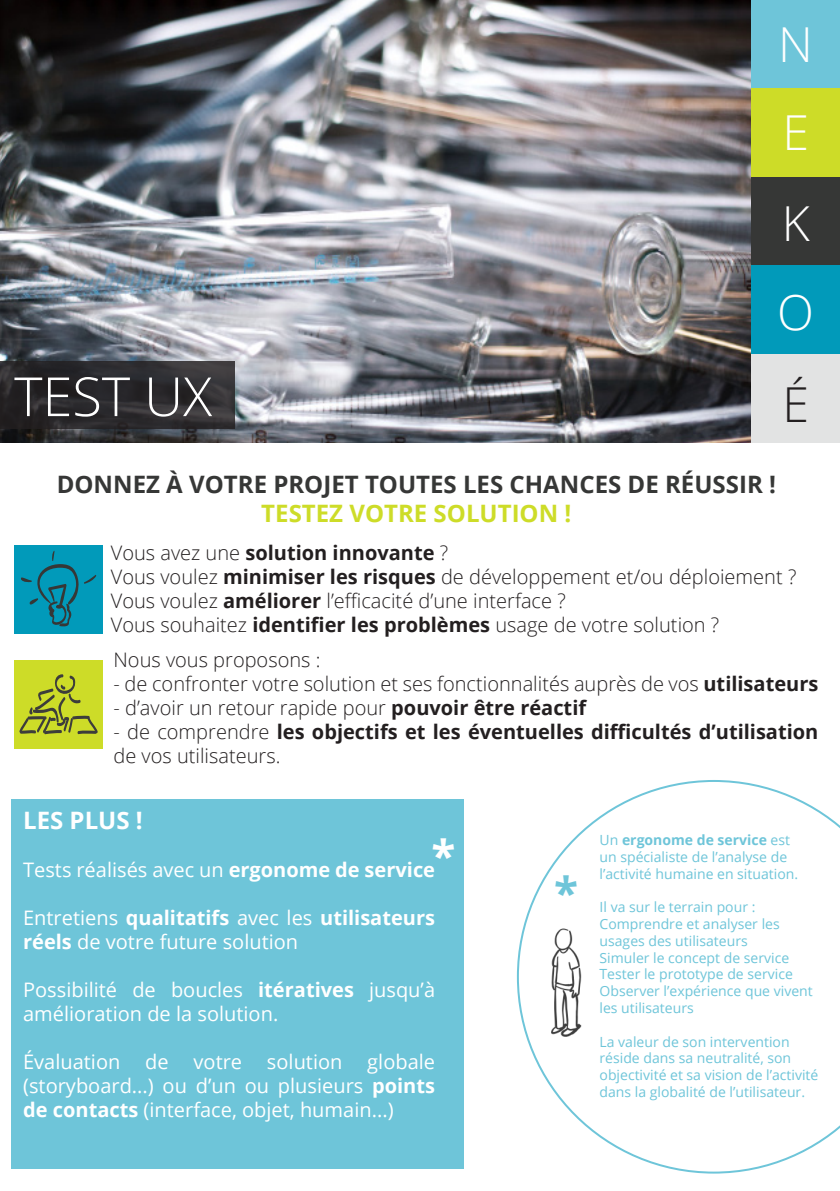
<style>
.page{position:relative;width:840px;height:1191px;background:#fff}
.page>*{position:absolute;margin:0;border:0;box-sizing:border-box;transform-origin:0 0}
.t1{font:300 54px "Open Sans";color:#fff}
.t2{font:300 48.2px "Open Sans";color:#fff}
.t3{font:300 48.2px "Open Sans";color:#231f20}
.t4{font:700 44px "Open Sans";color:#fff}
.t5{font:700 44px "Open Sans";color:#6ec5d9}
.t6{font:700 24px "Open Sans";color:#363736}
.t7{font:700 24px "Open Sans";color:#cddc28}
.t8{font:700 24px "Open Sans";color:#fff}
.t9{font:300 20px "Open Sans";color:#231f20}
.t10{font:20px/24px "Open Sans";color:#fff}
.t11{font:700 20px/24px "Open Sans";color:#231f20}
.t12{font:14px/16.8px "Open Sans";color:#6ec5d9}
.s1{font-weight:300}
.s2{font-weight:700}
</style>
<div class="page">
<img style="left:0;top:0;width:750px;height:443px">
<div style="left:751px;top:0;width:88px;height:89px;background:#6ec5d9"></div>
<div style="left:751px;top:177px;width:88px;height:89px;background:#363736"></div>
<div style="left:751px;top:89px;width:88px;height:88px;background:#cddc28"></div>
<div style="left:751px;top:266px;width:88px;height:88px;background:#019aba"></div>
<div style="left:751px;top:354px;width:88px;height:89px;background:#e2e3e3"></div>
<svg style="left:0;top:361px;width:234px;height:67px;background:#2c2b2d"></svg>
<div style="left:14px;top:546px;width:89px;height:88px;background:#019aba"></div>
<div style="left:14px;top:660px;width:89px;height:88px;background:#cddc28"></div>
<svg style="left:21px;top:551px;width:75px;height:76px"></svg>
<svg style="left:19px;top:674px;width:79px;height:60px"></svg>
<div style="left:11px;top:798px;width:452px;height:370px;background:#6ec5d9"></div>
<svg style="left:516px;top:780px;width:323px;height:393px"></svg>
<p class="t2" style="left:777px;top:11px;width:36px">N</p>
<p class="t2" style="left:782px;top:99px;width:28px">E</p>
<p class="t2" style="left:781px;top:191px;width:29px">K</p>
<p class="t2" style="left:776px;top:279px;width:38px">O</p>
<p class="t1" style="left:14px;top:359px;width:199px">TEST UX</p>
<p class="t3" style="left:782px;top:371px;width:28px">É</p>
<p class="t6" style="left:57px;top:467px;width:720px">DONNEZ À VOTRE PROJET TOUTES LES CHANCES DE RÉUSSIR !</p>
<p class="t7" style="left:261px;top:496px;width:311px">TESTEZ VOTRE SOLUTION !</p>
<p class="t11" style="left:111px;top:540px;width:339px"><span class="s1">Vous avez une</span> solution innovante <span class="s1">?</span></p>
<p class="t9" style="left:111px;top:563px;width:686px">Vous voulez <span class="s2">minimiser les risques</span> de développement et/ou déploiement ?</p>
<p class="t9" style="left:111px;top:587px;width:456px">Vous voulez <span class="s2">améliorer</span> l’efficacité d’une interface ?</p>
<p class="t9" style="left:111px;top:611px;width:609px">Vous souhaitez <span class="s2">identifier les problèmes</span> usage de votre solution ?</p>
<p class="t9" style="left:113px;top:646px;width:208px">Nous vous proposons :</p>
<p class="t9" style="left:113px;top:670px;width:706px">- de confronter votre solution et ses fonctionnalités auprès de vos <span class="s2">utilisateurs</span></p>
<p class="t9" style="left:113px;top:694px;width:474px">- d’avoir un retour rapide pour <span class="s2">pouvoir être réactif</span></p>
<p class="t11" style="left:113px;top:719px;width:706px"><span class="s1">- de comprendre</span> les objectifs et les éventuelles difficultés d’utilisation <span class="s1">de vos utilisateurs.</span></p>
<p class="t8" style="left:23px;top:803px;width:121px">LES PLUS !</p>
<p class="t10" style="left:23px;top:857px;width:413px">Tests réalisés avec un <span class="s2">ergonome de service</span></p>
<p class="t10" style="left:23px;top:905px;width:413px">Entretiens <span class="s2">qualitatifs</span> avec les <span class="s2">utilisateurs réels</span> de votre future solution</p>
<p class="t10" style="left:23px;top:977px;width:413px">Possibilité de boucles <span class="s2">itératives</span> jusqu’à amélioration de la solution.</p>
<p class="t10" style="left:23px;top:1049px;width:413px;text-align:justify">Évaluation de votre solution globale (storyboard...) ou d’un ou plusieurs <span class="s2">points de contacts</span> (interface, objet, humain...)</p>
<p class="t4" style="left:431px;top:825px;width:25px">*</p>
<p class="t5" style="left:553px;top:861px;width:25px">*</p>
<p class="t12" style="left:599px;top:831px;width:200px">Un <span class="s2">ergonome de service</span> est un spécialiste de l’analyse de l’activité humaine en situation.</p>
<p class="t12" style="left:599px;top:898px;width:157px">Il va sur le terrain pour :</p>
<p class="t12" style="left:599px;top:915px;width:181px">Comprendre et analyser les usages des utilisateurs</p>
<p class="t12" style="left:599px;top:948px;width:191px">Simuler le concept de service</p>
<p class="t12" style="left:599px;top:965px;width:195px">Tester le prototype de service</p>
<p class="t12" style="left:599px;top:982px;width:214px">Observer l’expérience que vivent les utilisateurs</p>
<p class="t12" style="left:599px;top:1032px;width:220px">La valeur de son intervention réside dans sa neutralité, son objectivité et sa vision de l’activité dans la globalité de l’utilisateur.</p>
</div>
